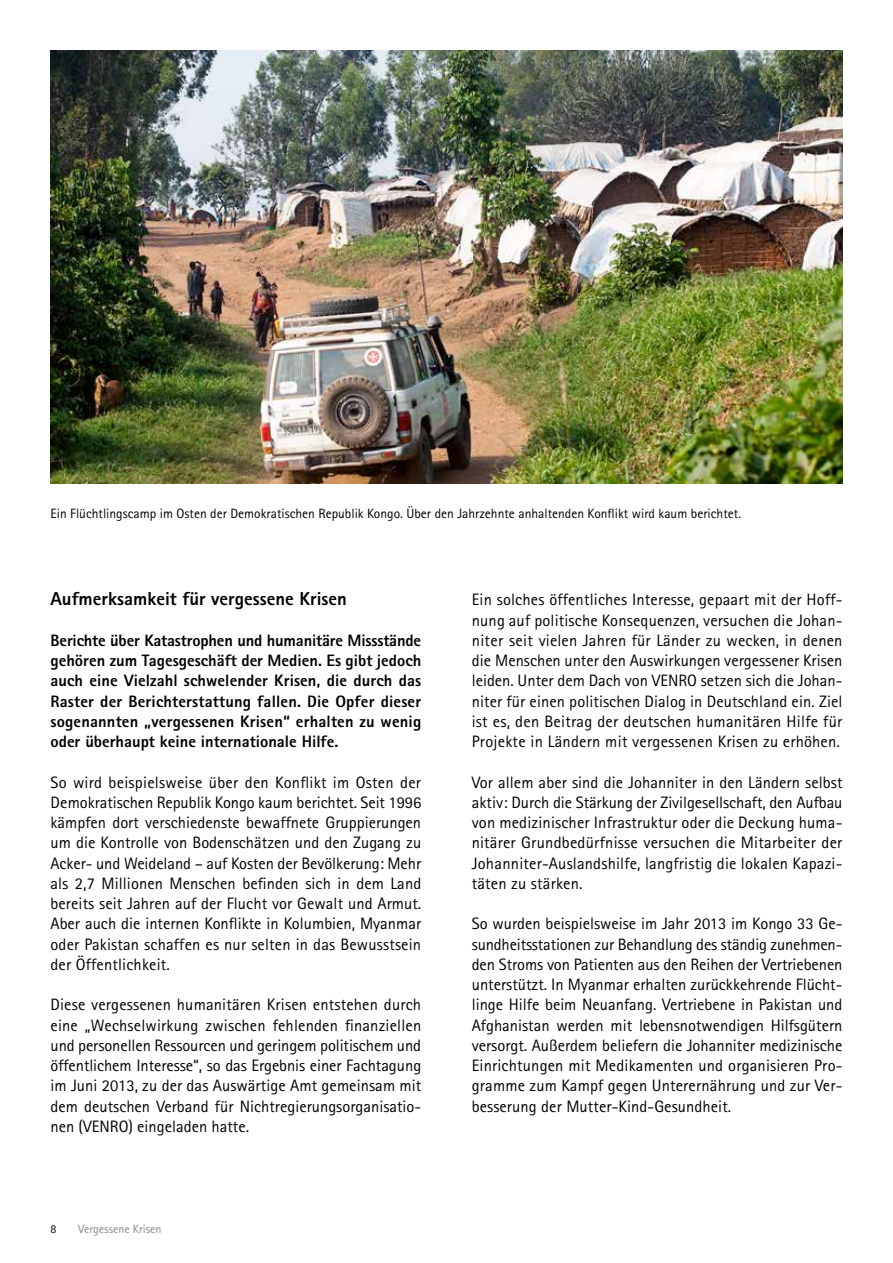
<style>
.page{position:relative;width:893px;height:1263px;background:#fff}
.page>*{position:absolute;margin:0;border:0;box-sizing:border-box;transform-origin:0 0}
.t1{font:800 18.75px "Rotis Sans Serif Std";color:#000}
.t2{font:16.5px/20.2px "Rotis Sans Serif Std";letter-spacing:.01em;color:#000;text-align:justify}
.t3{font:800 16.5px/20.2px "Rotis Sans Serif Std";color:#000;text-align:justify}
.t4{font:13.5px "Rotis Sans Serif Std";color:#000}
.t5{font:12px "Rotis Sans Serif Std";color:#868786}
.t6{font:12px "Rotis Sans Serif Std";color:#000}
</style>
<div class="page">
<img style="left:51px;top:51px;width:791px;height:433px">
<p class="t4" style="left:51px;top:506px;width:692px">Ein Flüchtlingscamp im Osten der Demokratischen Republik Kongo. Über den Jahrzehnte anhaltenden Konflikt wird kaum berichtet.</p>
<p class="t1" style="left:51px;top:587px;width:298px">Aufmerksamkeit für vergessene Krisen</p>
<p class="t3" style="left:51px;top:630px;width:372px">Berichte über Katastrophen und humanitäre Missstände gehören zum Tagesgeschäft der Medien. Es gibt jedoch auch eine Vielzahl schwelender Krisen, die durch das Raster der Berichterstattung fallen. Die Opfer dieser sogenannten „vergessenen Krisen“ erhalten zu wenig oder überhaupt keine internationale Hilfe.</p>
<p class="t2" style="left:51px;top:772px;width:372px">So wird beispielsweise über den Konflikt im Osten der Demokratischen Republik Kongo kaum berichtet. Seit 1996 kämpfen dort verschiedenste bewaffnete Gruppierungen um die Kontrolle von Bodenschätzen und den Zugang zu Acker- und Weideland – auf Kosten der Bevölkerung: Mehr als 2,7 M illionen Menschen befinden sich in dem Land bereits seit Jahren auf der Flucht vor Gewalt und Armut.<br>Aber auch die internen Konflikte in Kolumbien, Myanmar oder Pakistan schaffen es nur selten in das Bewusstsein der Öffentlichkeit.</p>
<p class="t2" style="left:51px;top:994px;width:372px">Diese vergessenen humanitären Krisen entstehen durch eine „Wechselwirkung zwischen fehlenden finanziellen und personellen Ressourcen und geringem politischem und öffentlichem Interesse“, so das Ergebnis einer Fachtagung im Juni 2013, zu der das Auswärtige Amt gemeinsam mit dem deutschen Verband für Nichtregierungsorganisatio&shy;nen (VENRO) eingeladen hatte.</p>
<p class="t6" style="left:51px;top:1222px;width:7px">8</p>
<p class="t5" style="left:78px;top:1222px;width:85px">Vergessene Krisen</p>
<p class="t2" style="left:472px;top:589px;width:372px">Ein solches öffentliches Interesse, gepaart mit der Hoff&shy;nung auf politische Konsequenzen, versuchen die Johan&shy;niter seit vielen Jahren für Länder zu wecken, in denen die Menschen unter den Auswirkungen vergessener Krisen leiden. Unter dem Dach von VENRO setzen sich die Johan&shy;niter für einen politischen Dialog in Deutschland ein. Ziel ist es, den Beitrag der deutschen humanitären Hilfe für Projekte in Ländern mit vergessenen Krisen zu erhöhen.</p>
<p class="t2" style="left:472px;top:772px;width:372px">Vor allem aber sind die Johanniter in den Ländern selbst aktiv: Durch die Stärkung der Zivilgesellschaft, den Aufbau von medizinischer Infrastruktur oder die Deckung huma&shy;nitärer Grundbedürfnisse versuchen die M itarbeiter der Johanniter-Auslandshilfe, langfristig die lokalen Kapazi&shy;täten zu stärken.</p>
<p class="t2" style="left:472px;top:913px;width:372px">So wurden beispielsweise im Jahr 2013 im Kongo 33 Ge&shy;sundheitsstationen zur Behandlung des ständig zunehmen&shy;den Stroms von Patienten aus den Reihen der Vertriebenen unterstützt. In Myanmar erhalten zurückkehrende Flücht&shy;linge Hilfe beim Neuanfang. Vertriebene in Pakistan und Afghanistan werden mit lebensnotwendigen Hilfsgütern versorgt. Außerdem beliefern die Johanniter medizinische Einrichtungen mit Medikamenten und organisieren Pro&shy;gramme zum Kampf gegen Unterernährung und zur Ver&shy;besserung der M utter-Kind-Gesundheit.</p>
</div>
